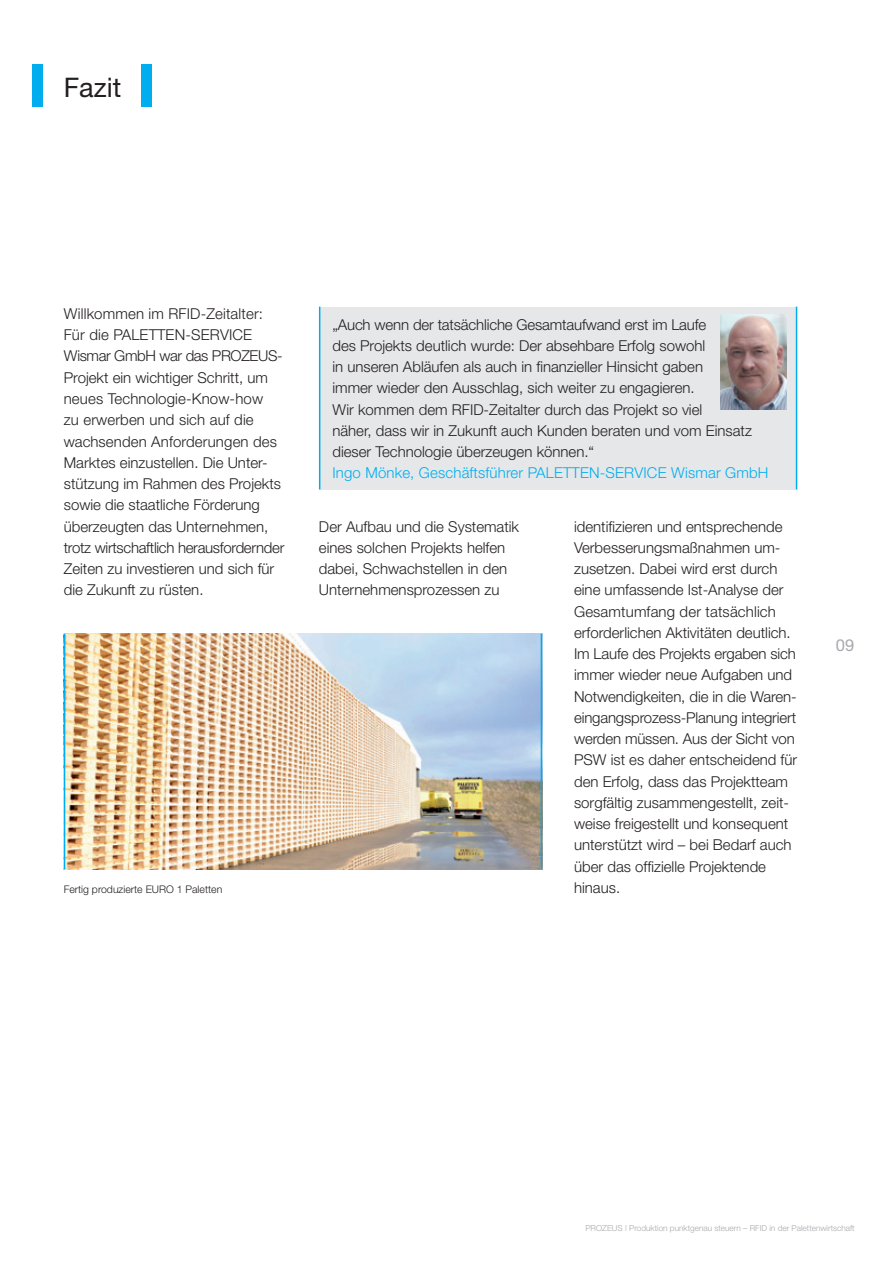
<style>
.page{position:relative;width:893px;height:1263px;background:#fff}
.page>*{position:absolute;margin:0;border:0;box-sizing:border-box;transform-origin:0 0}
.t1{font:27px "Helvetica Neue";color:#231f20}
.t2{font:16.5px "Helvetica Neue";color:#a8a9ad}
.t3{font:300 15px/21.3px "Helvetica Neue";color:#231f20}
.t4{font:300 15px "Helvetica Neue";letter-spacing:.01em;color:#00aeef}
.t5{font:300 10.5px "Helvetica Neue";color:#231f20}
.t6{font:300 8.25px "Helvetica Neue";color:#a8a9ad}
</style>
<div class="page">
<div style="left:32px;top:64px;width:11px;height:42px;background:#00aeef"></div>
<div style="left:141px;top:64px;width:11px;height:42px;background:#00aeef"></div>
<div style="left:319px;top:307px;width:478px;height:182px;background:#e6e7e9"></div>
<hr style="left:319px;top:307px;width:1px;height:182px;background:#00aeef">
<hr style="left:796px;top:307px;width:1px;height:182px;background:#00aeef">
<img style="left:720px;top:315px;width:66px;height:95px">
<img style="left:65px;top:634px;width:476px;height:235px">
<hr style="left:64px;top:634px;width:1px;height:235px;background:#00aeef">
<hr style="left:541px;top:634px;width:1px;height:235px;background:#00aeef">
<h1 class="t1" style="left:64px;top:72px;width:59px">Fazit</h1>
<p class="t3" style="left:64px;top:303px;width:222px">Willkommen im RFID-Zeitalter:<br>Für die PALETTEN-SERVICE<br>Wismar GmbH war das PROZEUS-<br>Projekt ein wichtiger Schritt, um neues Technologie-Know-how<br>zu erwerben und sich auf die wachsenden Anforderungen des<br>Marktes einzustellen. Die Unter&shy;stützung im Rahmen des Projekts sowie die staatliche Förderung überzeugten das Unternehmen, trotz wirtschaftlich herausfordernder<br>Zeiten zu investieren und sich für die Zukunft zu rüsten.</p>
<p class="t3" style="left:332px;top:313px;width:421px">„Auch wenn der tatsächliche Gesamtaufwand erst im Laufe<br>des Projekts deutlich wurde: Der absehbare Erfolg sowohl<br>in unseren Abläufen als auch in finanzieller Hinsicht gaben<br>immer wieder den Ausschlag, sich weiter zu engagieren.<br>Wir kommen dem RFID-Zeitalter durch das Projekt so viel<br>näher, dass wir in Zukunft auch Kunden beraten und vom Einsatz dieser Technologie überzeugen können.“</p>
<p class="t4" style="left:332px;top:464px;width:438px">Ingo Mönke, Geschäftsführer PALETTEN-SERVICE Wismar GmbH</p>
<p class="t3" style="left:319px;top:515px;width:202px">Der Aufbau und die Systematik eines solchen Projekts helfen dabei, Schwachstellen in den<br>Unternehmensprozessen zu</p>
<p class="t3" style="left:574px;top:515px;width:225px">identifizieren und entsprechende Verbesserungsmaßnahmen um&shy;zusetzen. Dabei wird erst durch eine umfassende Ist-Analyse der Gesamtumfang der tatsächlich erforderlichen Aktivitäten deutlich.<br>Im Laufe des Projekts ergaben sich immer wieder neue Aufgaben und Notwendigkeiten, die in die Waren&shy;eingangsprozess-Planung integriert werden müssen. Aus der Sicht von PSW ist es daher entscheidend für den Erfolg, dass das Projektteam sorgfältig zusammengestellt, zeit&shy;weise freigestellt und konsequent unterstützt wird – bei Bedarf auch über das offizielle Projektende</p>
<p class="t5" style="left:64px;top:883px;width:97px">Fertig produzierte Euro</p>
<p class="t5" style="left:177px;top:883px;width:47px">1 Paletten</p>
<p class="t3" style="left:574px;top:877px;width:48px">hinaus.</p>
<p class="t2" style="left:836px;top:635px;width:20px">09</p>
<p class="t6" style="left:585px;top:1223px;width:271px">PROZEUS | Produktion punktgenau steuern – RFID in der Palettenwirtschaft</p>
</div>
